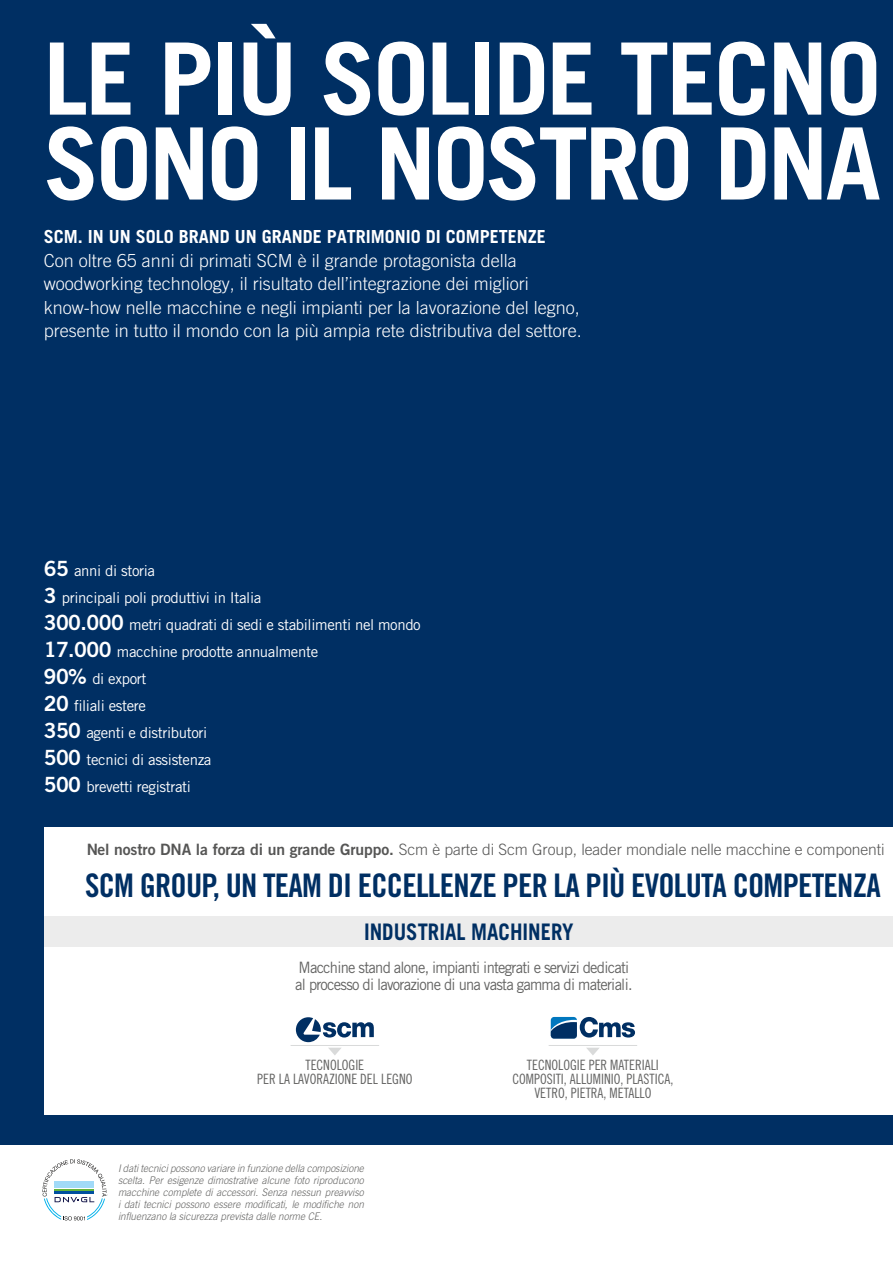
<style>
.page{position:relative;width:893px;height:1263px;background:#fff}
.page>*{position:absolute;margin:0;border:0;box-sizing:border-box;transform-origin:0 0}
.t1{font:700 99.9px/84.9px "Trade Gothic LT Std";letter-spacing:-.025em;color:#fff}
.t2{font:32.55px "Trade Gothic LT Std Bd Cn 20";letter-spacing:-.025em;color:#002f63}
.t3{font:700 22.8px "Trade Gothic LT Std";color:#002f63;scale:.9 1}
.t4{font:300 18px/23.4px "Trade Gothic";color:#fff}
.t5{font:700 18px "Trade Gothic";color:#fff}
.t6{font:15.6px/17.1px "Trade Gothic LT Std";letter-spacing:-.05em;color:#636362;scale:.94 1}
.t7{font:300 15.6px "Trade Gothic";letter-spacing:-.005em;color:#565655}
.t8{font:15px/27px "Trade Gothic LT Std";letter-spacing:-.025em;color:#fff}
.t9{font:14.25px/14.2px "Trade Gothic LT Std Cn 18";color:#636362;text-align:center;scale:.94 1}
.t10{font:italic 300 10.5px/12px "Trade Gothic LT Std";color:#636362;text-align:justify;scale:.94 1}
.s1{font-family:"Trade Gothic LT Std Bd 2";font-size:21px}
.s2{font-family:"Trade Gothic Bold Two";font-weight:400}
</style>
<div class="page">
<div style="left:24px;top:916px;width:869px;height:30px;background:#ececec"></div>
<hr style="left:892px;top:916px;width:1px;height:30px;background:#b1b2b2">
<svg style="left:328px;top:1048px;width:13px;height:7px"></svg>
<hr style="left:291px;top:1045px;width:88px;height:1px;background:#d9dada">
<svg style="left:587px;top:1048px;width:12px;height:7px"></svg>
<hr style="left:549px;top:1045px;width:88px;height:1px;background:#d9dada">
<svg style="left:296px;top:1017px;width:78px;height:25px"></svg>
<svg style="left:551px;top:1017px;width:84px;height:21px"></svg>
<div style="left:0;top:0;width:893px;height:826px;background:#002f63"></div>
<div style="left:0;top:1115px;width:893px;height:29px;background:#002f63"></div>
<div style="left:0;top:807px;width:44px;height:330px;background:#002f63"></div>
<svg style="left:43px;top:1159px;width:64px;height:61px"></svg>
<h1 class="t1" style="left:44px;top:35px;width:839px">LE PIÙ SOLIDE TECNO<br>SONO IL NOSTRO DNA</h1>
<h3 class="t5" style="left:44px;top:226px;width:504px">SCM. IN UN SOLO BRAND UN GRANDE PATRIMONIO DI COMPETENZE</h3>
<p class="t4" style="left:44px;top:248px;width:540px">Con oltre 65 anni di primati SCM è il grande protagonista della woodworking technology, il risultato dell’integrazione dei migliori know-how nelle macchine e negli impianti per la lavorazione del legno, presente in tutto il mondo con la più ampia rete distributiva del settore.</p>
<p class="t8" style="left:44px;top:557px;width:379px"><span class="s1">65</span> anni di storia<br><span class="s1">3</span> principali poli produttivi in Italia<br><span class="s1">300.000</span> metri quadrati di sedi e stabilimenti nel mondo<br><span class="s1">17.000</span> macchine prodotte annualmente<br><span class="s1">90%</span> di export<br><span class="s1">20</span> filiali estere<br><span class="s1">350</span> agenti e distributori<br><span class="s1">500</span> tecnici di assistenza<br><span class="s1">500</span> brevetti registrati</p>
<h3 class="t7" style="left:86px;top:840px;width:800px"><span class="s2">Nel nostro DNA la forza di un grande Gruppo.</span> Scm è parte di Scm Group, leader mondiale nelle macchine e componenti</h3>
<h2 class="t2" style="left:85px;top:865px;width:797px">SCM GROUP, UN TEAM DI ECCELLENZE PER LA PIÙ EVOLUTA COMPETENZA</h2>
<h3 class="t3" style="left:364px;top:917px;width:234px">INDUSTRIAL MACHINERY</h3>
<h3 class="t6" style="left:295px;top:958px;width:360px">Macchine stand alone, impianti integrati e servizi dedicati al processo di lavorazione di una vasta gamma di materiali.</h3>
<h3 class="t9" style="left:257px;top:1057px;width:166px">TECNOLOGIE<br>PER LA LAVORAZIONE DEL LEGNO</h3>
<h3 class="t9" style="left:512px;top:1057px;width:173px">TECNOLOGIE PER MATERIALI<br>COMPOSITI, ALLUMINIO, PLASTICA,<br>VETRO, PIETRA, METALLO</h3>
<p class="t10" style="left:118px;top:1163px;width:263px">I dati tecnici possono variare in funzione della composizione scelta. Per esigenze dimostrative alcune foto riproducono macchine complete di accessori. Senza nessun preavviso i dati tecnici possono essere modificati, le modifiche non influenzano la sicurezza prevista dalle norme CE.</p>
</div>
